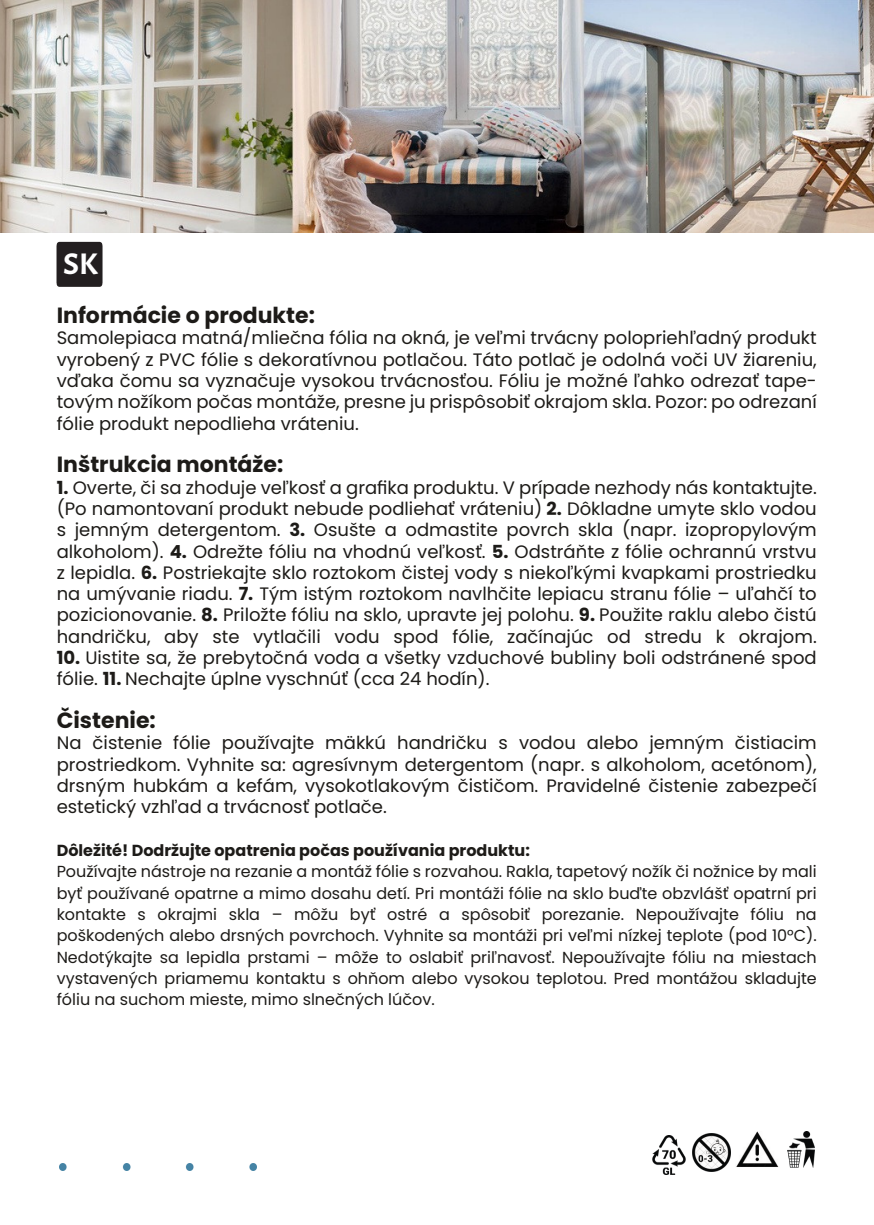
<style>
.page{position:relative;width:874px;height:1225px;background:#fff}
.page>*{position:absolute;margin:0;border:0;box-sizing:border-box;transform-origin:0 0}
.t1{font:700 32px "Alegreya Sans";color:#fff}
.t2{font:700 22px "Poppins";color:#1d1b18}
.t3{font:18px/21.4px "Poppins";color:#1d1b18;text-align:justify}
.t4{font:16px/21.4px "Poppins";color:#1d1b18;text-align:justify}
.t5{font:700 16px "Poppins";color:#1d1b18}
.s1{font-weight:700}
</style>
<div class="page">
<img style="left:0;top:0;width:873px;height:233px">
<img style="left:736px;top:1131px;width:43px;height:36px">
<img style="left:59px;top:1163px;width:197px;height:7px">
<img style="left:653px;top:1136px;width:33px;height:39px">
<img style="left:693px;top:1133px;width:37px;height:38px">
<img style="left:787px;top:1131px;width:27px;height:36px">
<div style="left:57px;top:242px;width:45px;height:43px;background:#231f20;border-radius:3px"></div>
<div style="left:57px;top:243px;width:45px;height:44px;background:#231f20;border-radius:3px"></div>
<h1 class="t1" style="left:63px;top:248px;width:36px">SK</h1>
<p class="t2" style="left:57px;top:300px;width:260px">Informácie o produkte:</p>
<p class="t3" style="left:57px;top:327px;width:761px">Samolepiaca matná/mliečna fólia na okná, je veľmi trvácny polopriehľadný produkt vyrobený z PVC fólie s dekoratívnou potlačou. Táto potlač je odolná voči UV žiareniu, vďaka čomu sa vyznačuje vysokou trvácnosťou. Fóliu je možné ľahko odrezať tape&shy;tovým nožíkom počas montáže, presne ju prispôsobiť okrajom skla. Pozor: po odrezaní fólie produkt nepodlieha vráteniu.</p>
<p class="t2" style="left:57px;top:449px;width:228px">Inštrukcia montáže:</p>
<p class="t3" style="left:57px;top:477px;width:761px"><span class="s1">1.</span> Overte, či sa zhoduje veľkosť a grafika produktu. V prípade nezhody nás kontaktujte. (Po namontovaní produkt nebude podliehať vráteniu) <span class="s1">2.</span> Dôkladne umyte sklo vodou s jemným detergentom. <span class="s1">3.</span> Osušte a odmastite povrch skla (napr. izopropylovým alkoholom). <span class="s1">4.</span> Odrežte fóliu na vhodnú veľkosť. <span class="s1">5.</span> Odstráňte z fólie ochrannú vrstvu z lepidla. <span class="s1">6.</span> Postriekajte sklo roztokom čistej vody s niekoľkými kvapkami prostriedku na umývanie riadu. <span class="s1">7.</span> Tým istým roztokom navlhčite lepiacu stranu fólie – uľahčí to pozicionovanie. <span class="s1">8.</span> Priložte fóliu na sklo, upravte jej polohu. <span class="s1">9.</span> Použite raklu alebo čistú handričku, aby ste vytlačili vodu spod fólie, začínajúc od stredu k okrajom.</p>
<p class="t3" style="left:57px;top:647px;width:761px"><span class="s1">10.</span> Uistite sa, že prebytočná voda a všetky vzduchové bubliny boli odstránené spod fólie. <span class="s1">11.</span> Nechajte úplne vyschnúť (cca 24 hodín).</p>
<p class="t2" style="left:57px;top:705px;width:101px">Čistenie:</p>
<p class="t3" style="left:57px;top:732px;width:761px">Na čistenie fólie používajte mäkkú handričku s vodou alebo jemným čistiacim prostriedkom. Vyhnite sa: agresívnym detergentom (napr. s alkoholom, acetónom), drsným hubkám a kefám, vysokotlakovým čističom. Pravidelné čistenie zabezpečí estetický vzhľad a trvácnosť potlače.</p>
<p class="t5" style="left:57px;top:839px;width:474px">Dôležité! Dodržujte opatrenia počas používania produktu:</p>
<p class="t4" style="left:57px;top:861px;width:761px">Používajte nástroje na rezanie a montáž fólie s rozvahou. Rakla, tapetový nožík či nožnice by mali byť používané opatrne a mimo dosahu detí. Pri montáži fólie na sklo buďte obzvlášť opatrní pri kontakte s okrajmi skla – môžu byť ostré a spôsobiť porezanie. Nepoužívajte fóliu na poškodených alebo drsných povrchoch. Vyhnite sa montáži pri veľmi nízkej teplote (pod 10°C).<br>Nedotýkajte sa lepidla prstami – môže to oslabiť priľnavosť. Nepoužívajte fóliu na miestach vystavených priamemu kontaktu s ohňom alebo vysokou teplotou. Pred montážou skladujte fóliu na suchom mieste, mimo slnečných lúčov.</p>
</div>
